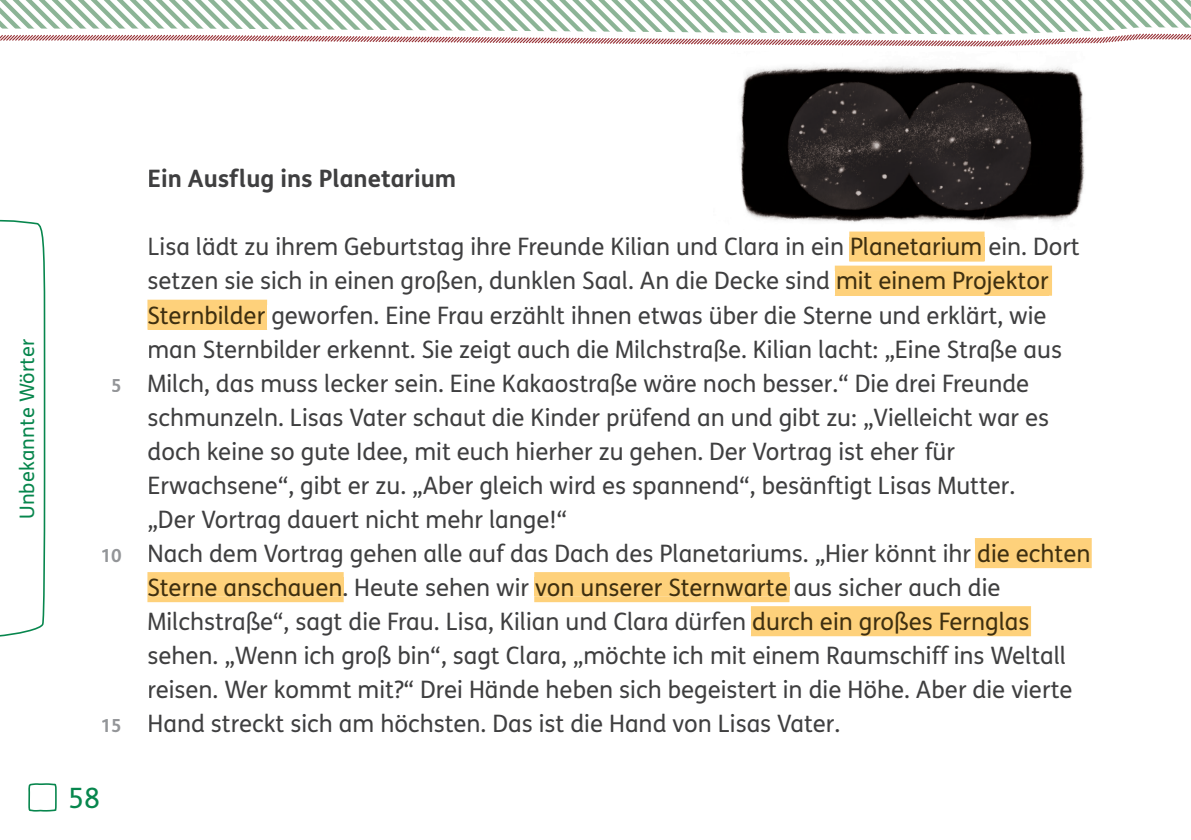
<style>
.page{position:relative;width:1191px;height:840px;background:#fff}
.page>*{position:absolute;margin:0;border:0;box-sizing:border-box;transform-origin:0 0}
.t1{font:28px "FS Klett GSV";color:#07864d}
.t2{font:24px/34px "FS Klett GSV";color:#3f3f40}
.t3{font:24px/34px "FS Klett GSV";color:#3e2f10}
.t4{font:700 24px "FS Klett GSV";color:#3f3f40}
.t5{font:20px "FS Klett GSV";letter-spacing:.01em;color:#07864d}
.t6{font:700 18px "FS Klett GSV";color:#939598}
</style>
<div class="page">
<img style="left:739px;top:65px;width:346px;height:157px">
<div style="left:849px;top:231px;width:135px;height:6px;background:#fed17b"></div>
<svg style="left:147px;top:237px;width:905px;height:92px"></svg>
<div style="left:148px;top:305px;width:119px;height:24px;background:#fed17b"></div>
<svg style="left:147px;top:538px;width:944px;height:98px"></svg>
<div style="left:975px;top:543px;width:115px;height:24px;background:#fed17b"></div>
<svg style="left:0;top:219px;width:46px;height:417px"></svg>
<svg style="left:0;top:0;width:1190px;height:32px"></svg>
<svg style="left:0;top:32px;width:1190px;height:15px"></svg>
<svg style="left:28px;top:783px;width:29px;height:28px"></svg>
<p class="t5" style="left:13px;top:519px;width:182px;rotate:-90deg">Unbekannte Wörter</p>
<p class="t6" style="left:111px;top:371px;width:12px">5</p>
<p class="t6" style="left:101px;top:541px;width:23px">10</p>
<p class="t6" style="left:101px;top:711px;width:23px">15</p>
<p class="t1" style="left:68px;top:778px;width:33px">58</p>
<p class="t4" style="left:147px;top:160px;width:310px">Ein Ausflug ins Planetarium</p>
<p class="t3" style="left:147px;top:229px;width:934px">Lisa lädt zu ihrem Geburtstag ihre Freunde Kilian und Clara in ein Planetarium ein. Dort setzen sie sich in einen großen, dunklen Saal. An die Decke sind mit einem Projektor</p>
<p class="t3" style="left:147px;top:297px;width:900px">Sternbilder geworfen. Eine Frau erzählt ihnen etwas über die Sterne und erklärt, wie</p>
<p class="t2" style="left:147px;top:331px;width:916px">man Sternbilder erkennt. Sie zeigt auch die Milchstraße. Kilian lacht: „Eine Straße aus Milch, das muss lecker sein. Eine Kakaostraße wäre noch besser.“ Die drei Freunde schmunzeln. Lisas Vater schaut die Kinder prüfend an und gibt zu: „Vielleicht war es doch keine so gute Idee, mit euch hierher zu gehen. Der Vortrag ist eher für Erwachsene“, gibt er zu. „Aber gleich wird es spannend“, besänftigt Lisas Mutter. „Der Vortrag dauert nicht mehr lange!“</p>
<p class="t3" style="left:147px;top:535px;width:944px">Nach dem Vortrag gehen alle auf das Dach des Planetariums. „Hier könnt ihr die echten</p>
<p class="t3" style="left:147px;top:569px;width:854px">Sterne anschauen. Heute sehen wir von unserer Sternwarte aus sicher auch die</p>
<p class="t3" style="left:147px;top:603px;width:883px">Milchstraße“, sagt die Frau. Lisa, Kilian und Clara dürfen durch ein großes Fernglas</p>
<p class="t2" style="left:147px;top:637px;width:926px">sehen. „Wenn ich groß bin“, sagt Clara, „möchte ich mit einem Raumschiff ins Weltall reisen. Wer kommt mit?“ Drei Hände heben sich begeistert in die Höhe. Aber die vierte<br>Hand streckt sich am höchsten. Das ist die Hand von Lisas Vater.</p>
</div>
